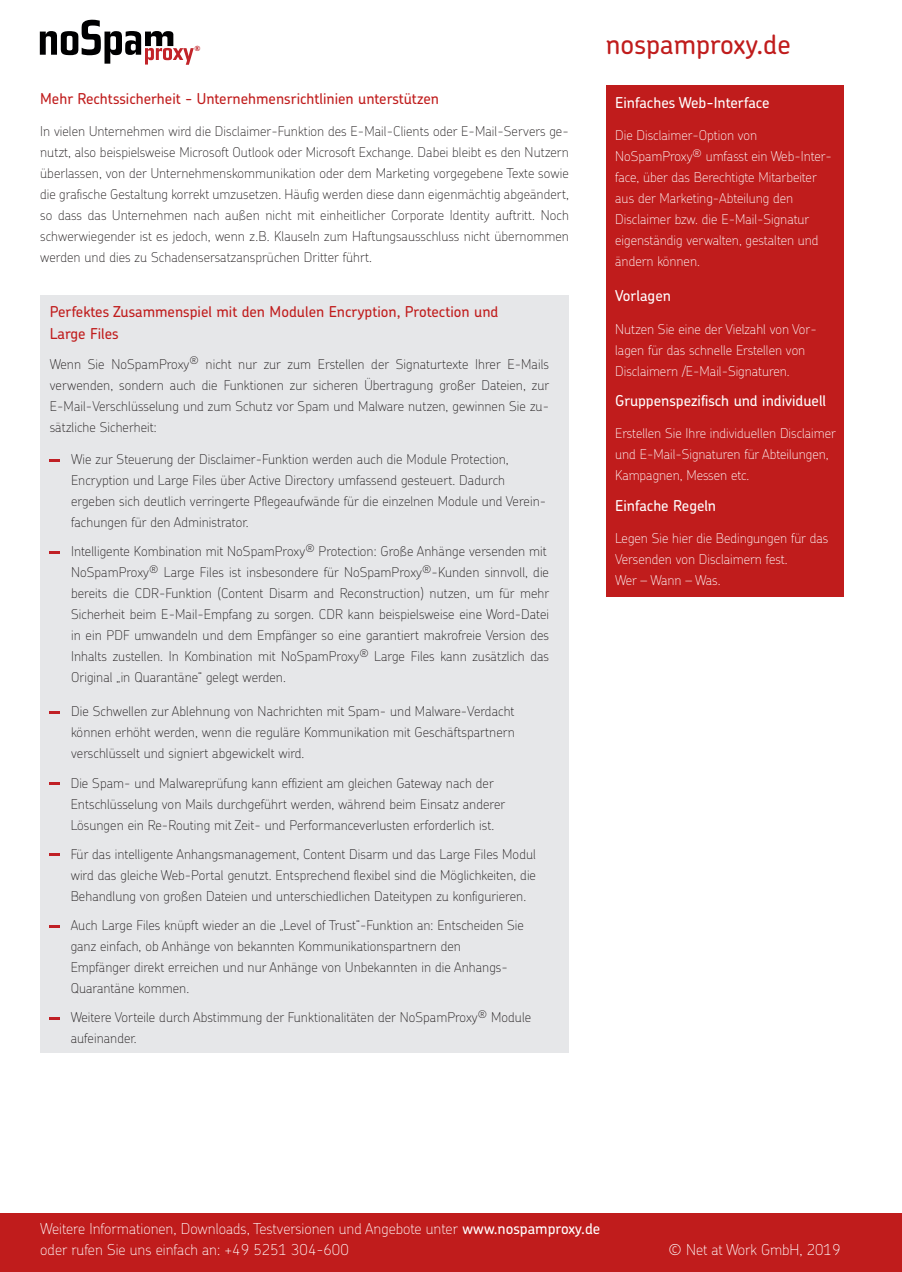
<style>
.page{position:relative;width:902px;height:1272px;background:#fff}
.page>*{position:absolute;margin:0;border:0;box-sizing:border-box;transform-origin:0 0}
.t1{font:500 27px "Chevin Pro";color:#c01c1c}
.t2{font:100 15px/21px "Chevin Pro";color:#fff}
.t3{font:500 15px/22.5px "Chevin Pro";color:#c01c1c}
.t4{font:500 15px "Chevin Pro";color:#fff}
.t5{font:100 13.5px/21px "Chevin Pro";letter-spacing:.005em;color:#231f20}
.t6{font:100 13.5px/21px "Chevin Pro";color:#fff}
.t7{font:700 condensed 7.35px "Open Sans";color:#c22429}
.s1{font-weight:500}
</style>
<div class="page">
<div style="left:40px;top:296px;width:528px;height:756px;background:#e6e7e9"></div>
<div style="left:605px;top:85px;width:238px;height:511px;background:#c01c1c"></div>
<svg style="left:40px;top:20px;width:154px;height:45px"></svg>
<div style="left:0;top:1213px;width:901px;height:58px;background:#c01c1c"></div>
<svg style="left:50px;top:459px;width:10px;height:2px"></svg>
<svg style="left:50px;top:551px;width:10px;height:2px"></svg>
<svg style="left:50px;top:711px;width:10px;height:2px"></svg>
<svg style="left:49px;top:782px;width:10px;height:2px"></svg>
<svg style="left:49px;top:853px;width:10px;height:3px"></svg>
<svg style="left:49px;top:925px;width:10px;height:2px"></svg>
<svg style="left:49px;top:1017px;width:10px;height:2px"></svg>
<p class="t7" style="left:194px;top:43px;width:8px">®</p>
<h1 class="t1" style="left:605px;top:26px;width:186px">nospamproxy.de</h1>
<p class="t3" style="left:40px;top:87px;width:400px">Mehr Rechtssicherheit - Unternehmensrichtlinien unterstützen</p>
<p class="t5" style="left:40px;top:120px;width:530px;text-align:justify">In vielen Unternehmen wird die Disclaimer-Funktion des E-Mail-Clients oder E-Mail-Servers ge&shy;nutzt, also beispielsweise Microsoft Outlook oder Microsoft Exchange. Dabei bleibt es den Nutzern überlassen, von der Unternehmenskommunikation oder dem Marketing vorgegebene Texte sowie die grafische Gestaltung korrekt umzusetzen. Häufig werden diese dann eigenmächtig abgeändert, so dass das Unternehmen nach außen nicht mit einheitlicher Corporate Identity auftritt. Noch schwerwiegender ist es jedoch, wenn z.B. Klauseln zum Haftungsausschluss nicht übernommen werden und dies zu Schadensersatzansprüchen Dritter führt.</p>
<p class="t3" style="left:50px;top:300px;width:450px">Perfektes Zusammenspiel mit den Modulen Encryption, Protection und<br>Large Files</p>
<p class="t5" style="left:50px;top:353px;width:501px;text-align:justify">Wenn Sie NoSpamProxy<sup>®</sup> nicht nur zur zum Erstellen der Signaturtexte Ihrer E-Mails verwenden, sondern auch die Funktionen zur sicheren Übertragung großer Dateien, zur E-Mail-Verschlüsselung und zum Schutz vor Spam und Malware nutzen, gewinnen Sie zu&shy;sätzliche Sicherheit:</p>
<p class="t5" style="left:71px;top:448px;width:476px">Wie zur Steuerung der Disclaimer-Funktion werden auch die Module Protection, Encryption und Large Files über Active Directory umfassend gesteuert. Dadurch ergeben sich deutlich verringerte Pflegeaufwände für die einzelnen Module und Verein&shy;fachungen für den Administrator.</p>
<p class="t5" style="left:71px;top:540px;width:479px">Intelligente Kombination mit NoSpamProxy<sup>®</sup> Protection: Große Anhänge versenden mit NoSpamProxy<sup>®</sup> Large Files ist insbesondere für NoSpamProxy<sup>®</sup>-Kunden sinnvoll, die bereits die CDR-Funktion (Content Disarm and Reconstruction) nutzen, um für mehr Sicherheit beim E-Mail-Empfang zu sorgen. CDR kann beispielsweise eine Word-Datei in ein PDF umwandeln und dem Empfänger so eine garantiert makrofreie Version des Inhalts zustellen. In Kombination mit NoSpamProxy<sup>®</sup> Large Files kann zusätzlich das Original „in Quarantäne“ gelegt werden.</p>
<p class="t5" style="left:71px;top:700px;width:445px;text-align:justify">Die Schwellen zur Ablehnung von Nachrichten mit Spam- und Malware-Verdacht können erhöht werden, wenn die reguläre Kommunikation mit Geschäftspartnern verschlüsselt und signiert abgewickelt wird.</p>
<p class="t5" style="left:71px;top:771px;width:436px">Die Spam- und Malwareprüfung kann effizient am gleichen Gateway nach der<br>Entschlüsselung von Mails durchgeführt werden, während beim Einsatz anderer<br>Lösungen ein Re-Routing mit Zeit- und Performanceverlusten erforderlich ist.</p>
<p class="t5" style="left:71px;top:843px;width:467px;text-align:justify">Für das intelligente Anhangsmanagement, Content Disarm und das Large Files Modul wird das gleiche Web-Portal genutzt. Entsprechend flexibel sind die Möglichkeiten, die Behandlung von großen Dateien und unterschiedlichen Dateitypen zu konfigurieren.</p>
<p class="t5" style="left:71px;top:914px;width:454px">Auch Large Files knüpft wieder an die „Level of Trust“-Funktion an: Entscheiden Sie ganz einfach, ob Anhänge von bekannten Kommunikationspartnern den Empfänger direkt erreichen und nur Anhänge von Unbekannten in die Anhangs-Quarantäne kommen.</p>
<p class="t5" style="left:71px;top:1006px;width:462px">Weitere Vorteile durch Abstimmung der Funktionalitäten der NoSpamProxy<sup>®</sup> Module aufeinander.</p>
<p class="t4" style="left:615px;top:92px;width:156px">Einfaches Web-Interface</p>
<p class="t6" style="left:615px;top:124px;width:218px">Die Disclaimer-Option von NoSpamProxy<sup>®</sup> umfasst ein Web-Inter&shy;face, über das Berechtigte Mitarbeiter aus der Marketing-Abteilung den Disclaimer bzw. die E-Mail-Signatur eigenständig verwalten, gestalten und ändern können.</p>
<p class="t4" style="left:615px;top:286px;width:57px">Vorlagen</p>
<p class="t6" style="left:615px;top:318px;width:203px">Nutzen Sie eine der Vielzahl von Vor&shy;lagen für das schnelle Erstellen von<br>Disclaimern /E-Mail-Signaturen.</p>
<p class="t4" style="left:615px;top:390px;width:212px">Gruppenspezifisch und individuell</p>
<p class="t6" style="left:615px;top:422px;width:222px">Erstellen Sie Ihre individuellen Disclaimer und E-Mail-Signaturen für Abteilungen,<br>Kampagnen, Messen etc.</p>
<p class="t4" style="left:615px;top:495px;width:102px">Einfache Regeln</p>
<p class="t6" style="left:615px;top:527px;width:214px">Legen Sie hier die Bedingungen für das<br>Versenden von Disclaimern fest.<br>Wer – Wann – Was.</p>
<p class="t2" style="left:40px;top:1217px;width:561px">Weitere Informationen, Downloads, Testversionen und Angebote unter <span class="s1">www.nospamproxy.de </span>oder rufen Sie uns einfach an: +49 5251 304-600</p>
<p class="t2" style="left:668px;top:1238px;width:173px">© Net at Work GmbH, 2019</p>
</div>
